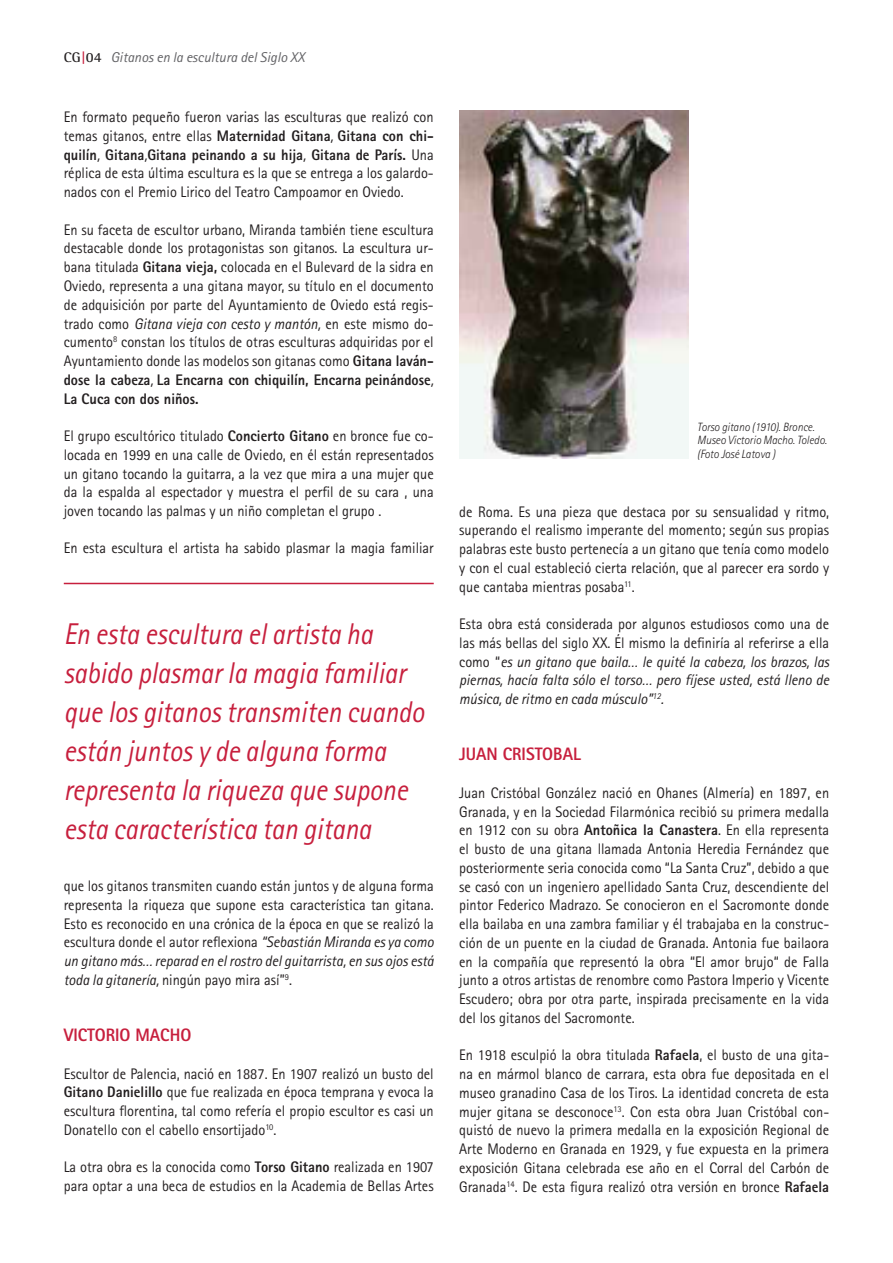
<style>
.page{position:relative;width:893px;height:1263px;background:#fff}
.page>*{position:absolute;margin:0;border:0;box-sizing:border-box;transform-origin:0 0}
.t1{font:italic 30px/39px "Rotis Sans Serif";color:#c71f3d;scale:.9 1}
.t2{font:800 18px "Rotis Sans Serif";color:#c71f3d;scale:.94 1}
.t3{font:15.3px/18.8px "Rotis Sans Serif";color:#231f20;text-align:justify;scale:.94 1}
.t4{font:italic 15.3px/18.8px "Rotis Sans Serif";color:#231f20;text-align:justify;scale:.94 1}
.t5{font:italic 14.25px "Rotis Sans Serif";color:#636366}
.t6{font:italic 300 12px/13.8px "Rotis Sans Serif";color:#231f20;scale:.94 1}
.s1{font-family:"Rotis Semi Serif";font-weight:700;font-style:normal;color:#231f20}
.s2{font-family:"Rotis Semi Serif";font-weight:700;font-style:normal;color:#c71f3d}
.s3{font-weight:800}
.s4{font-style:italic}
.s5{font-style:normal}
</style>
<div class="page">
<hr style="left:64px;top:583px;width:370px;height:1px;background:#c71f3d">
<img style="left:459px;top:111px;width:230px;height:347px">
<p class="t5" style="left:64px;top:49px;width:243px"><span class="s1">CG</span><span class="s2">|</span><span class="s1">04</span> Gitanos en la escultura del Siglo XX</p>
<p class="t3" style="left:64px;top:108px;width:395px">En formato pequeño fueron varias las esculturas que realizó con temas gitanos, entre ellas <span class="s3">Maternidad Gitana</span><span class="s4">,</span> <span class="s3">Gitana con chi&shy;quilín</span><span class="s4">,</span> <span class="s3">Gitana</span><span class="s4">,</span><span class="s3">Gitana peinando a su hija</span><span class="s4">,</span> <span class="s3">Gitana de París.</span> Una réplica de esta última escultura es la que se entrega a los galardo&shy;nados con el Premio Lirico del Teatro Campoamor en Oviedo.</p>
<p class="t3" style="left:64px;top:220px;width:395px">En su faceta de escultor urbano, Miranda también tiene escultura destacable donde los protagonistas son gitanos. La escultura ur&shy;bana titulada <span class="s3">Gitana vieja,</span> colocada en el Bulevard de la sidra en Oviedo, representa a una gitana mayor, su título en el documento de adquisición por parte del Ayuntamiento de Oviedo está regis&shy;trado como <span class="s4">Gitana vieja con cesto y mantón,</span> en este mismo do&shy;cumento<sup>8</sup> constan los títulos de otras esculturas adquiridas por el Ayuntamiento donde las modelos son gitanas como <span class="s3">Gitana laván&shy;dose la cabeza</span><span class="s4">,</span> <span class="s3">La Encarna con chiquilín, Encarna peinándose</span><span class="s4">, </span><span class="s3">La Cuca con dos niños.</span></p>
<p class="t3" style="left:64px;top:426px;width:395px">El grupo escultórico titulado <span class="s3">Concierto Gitano</span> en bronce fue co&shy;locada en 1999 en una calle de Oviedo, en él están representados un gitano tocando la guitarra, a la vez que mira a una mujer que da la espalda al espectador y muestra el perfil de su cara , una joven tocando las palmas y un niño completan el grupo .</p>
<p class="t3" style="left:64px;top:539px;width:395px">En esta escultura el artista ha sabido plasmar la magia familiar</p>
<h1 class="t1" style="left:64px;top:614px;width:402px">En esta escultura el artista ha sabido plasmar la magia familiar que los gitanos transmiten cuando están juntos y de alguna forma representa la riqueza que supone esta característica tan gitana</h1>
<p class="t3" style="left:64px;top:876px;width:395px">que los gitanos transmiten cuando están juntos y de alguna forma representa la riqueza que supone esta característica tan gitana.<br>Esto es reconocido en una crónica de la época en que se realizó la escultura donde el autor reflexiona <span class="s4">“Sebastián Miranda es ya como un gitano más… reparad en el rostro del guitarrista, en sus ojos está toda la gitanería,</span> ningún payo mira así”<sup>9</sup>.</p>
<p class="t2" style="left:64px;top:1023px;width:137px">VICTORIO MACHO</p>
<p class="t3" style="left:64px;top:1064px;width:395px">Escultor de Palencia, nació en 1887. En 1907 realizó un busto del <span class="s3">Gitano Danielillo</span> que fue realizada en época temprana y evoca la escultura florentina, tal como refería el propio escultor es casi un Donatello con el cabello ensortijado<sup>10</sup>.</p>
<p class="t3" style="left:64px;top:1158px;width:395px">La otra obra es la conocida como <span class="s3">Torso Gitano</span> realizada en 1907 para optar a una beca de estudios en la Academia de Bellas Artes</p>
<p class="t6" style="left:697px;top:420px;width:139px">Torso gitano (1910). Bronce.<br>Museo Victorio Macho. Toledo. (Foto José Latova )</p>
<p class="t3" style="left:459px;top:502px;width:395px">de Roma. Es una pieza que destaca por su sensualidad y ritmo, superando el realismo imperante del momento; según sus propias palabras este busto pertenecía a un gitano que tenía como modelo y con el cual estableció cierta relación, que al parecer era sordo y que cantaba mientras posaba<sup>11</sup>.</p>
<p class="t4" style="left:459px;top:615px;width:395px"><span class="s5">Esta obra está considerada por algunos estudiosos como una de las más bellas del siglo XX. Él mismo la definiría al referirse a ella como “</span>es un gitano que baila… le quité la cabeza, los brazos, las piernas, hacía falta sólo el torso… pero fíjese usted, está lleno de música, de ritmo en cada músculo”<sup>12</sup>.</p>
<p class="t2" style="left:459px;top:743px;width:131px">JUAN CRISTOBAL</p>
<p class="t3" style="left:459px;top:783px;width:395px">Juan Cristóbal González nació en Ohanes (Almería) en 1897, en Granada, y en la Sociedad Filarmónica recibió su primera medalla en 1912 con su obra <span class="s3">Antoñica la Canastera</span>. En ella representa el busto de una gitana llamada Antonia Heredia Fernández que posteriormente seria conocida como “La Santa Cruz”, debido a que se casó con un ingeniero apellidado Santa Cruz, descendiente del pintor Federico Madrazo. Se conocieron en el Sacromonte donde ella bailaba en una zambra familiar y él trabajaba en la construc&shy;ción de un puente en la ciudad de Granada. Antonia fue bailaora en la compañía que representó la obra “El amor brujo“ de Falla junto a otros artistas de renombre como Pastora Imperio y Vicente Escudero; obra por otra parte, inspirada precisamente en la vida del los gitanos del Sacromonte.</p>
<p class="t3" style="left:459px;top:1046px;width:395px">En 1918 esculpió la obra titulada <span class="s3">Rafaela</span>, el busto de una gita&shy;na en mármol blanco de carrara, esta obra fue depositada en el museo granadino Casa de los Tiros. La identidad concreta de esta mujer gitana se desconoce<sup>13</sup>. Con esta obra Juan Cristóbal con&shy;quistó de nuevo la primera medalla en la exposición Regional de Arte Moderno en Granada en 1929, y fue expuesta en la primera exposición Gitana celebrada ese año en el Corral del Carbón de Granada<sup>14</sup>. De esta figura realizó otra versión en bronce <span class="s3">Rafaela</span></p>
</div>
